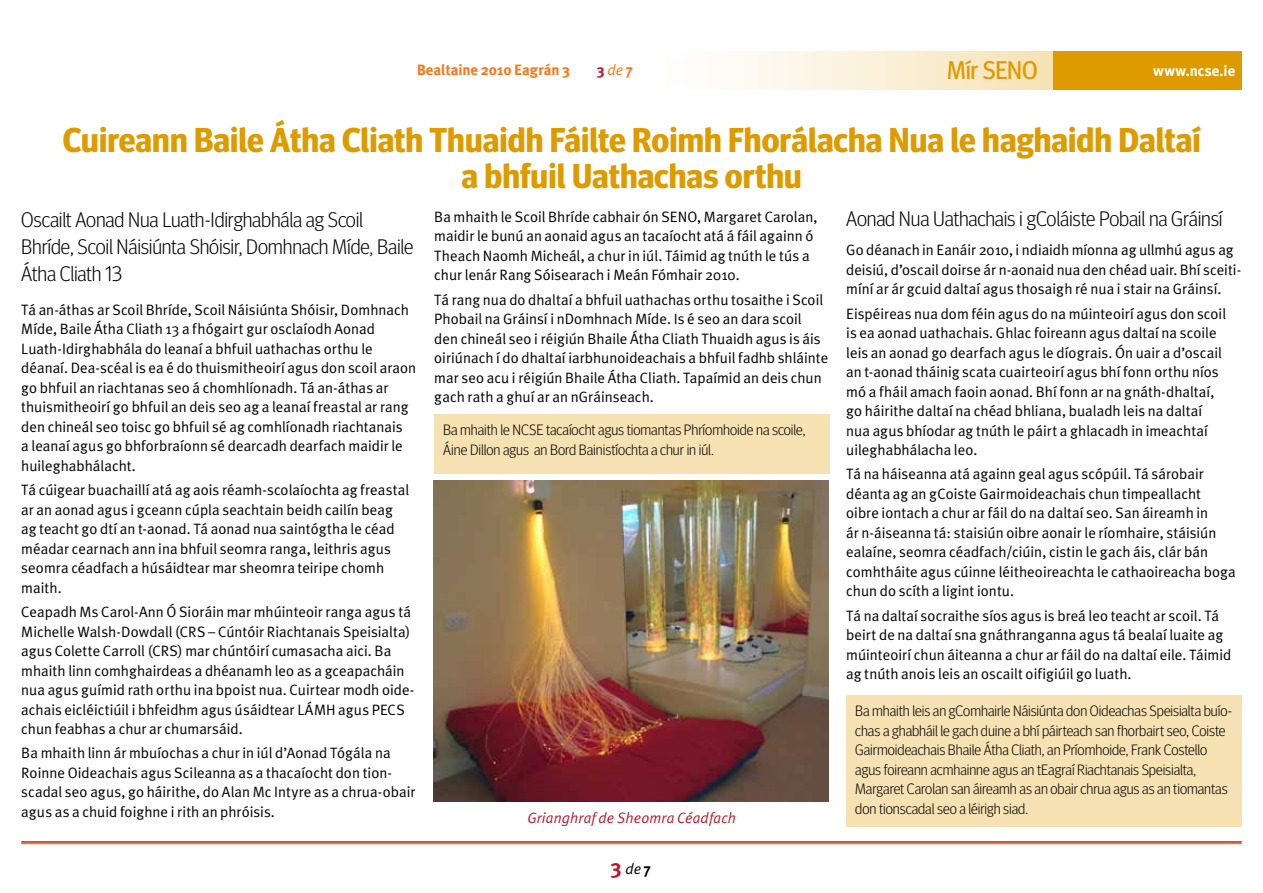
<style>
.page{position:relative;width:1263px;height:893px;background:#fff}
.page>*{position:absolute;margin:0;border:0;box-sizing:border-box;transform-origin:0 0}
.Heading_2{font:700 34.5px/36px "Meta Headline";letter-spacing:.005em;color:#de9b00;text-align:center}
.t1{font:25.5px "Meta Headline";letter-spacing:-.01em;color:#de9b00}
.Heading_3{font:300 21px/27px "Meta Headline";letter-spacing:-.01em;color:#000}
.t2{font:15px/19.5px "Meta Plus Normal";color:#000}
.Text_Bio{font:300 15px/19.5px "Meta Headline";color:#000}
.Heading_4_subshoulde{font:italic 15px "Meta Plus Normal";letter-spacing:.01em;color:#b7192e}
.t3{font:700 15px "Meta Plus";color:#ff7417}
.t4{font:700 15px "Meta Plus";letter-spacing:.015em;color:#fff}
.t5{font:italic 15px "Meta Plus Normal";color:#ff7417}
.t6{font:italic 15px "Meta Plus Normal";color:#000}
.s1{font-family:"Meta Plus";font-weight:700;font-style:normal;color:#b7192e}
.s2{font-family:"Meta Plus";font-weight:700;font-style:normal}
.s3{font-family:"Meta Plus";font-weight:700;font-style:normal;font-size:21px;color:#b7192e}
</style>
<div class="page">
<hr style="left:21px;top:841px;width:1221px;height:2px;background:#b7192e">
<hr style="left:21px;top:843px;width:1221px;height:1px;background:#ff7417">
<div style="left:1052px;top:51px;width:190px;height:38px;background:#de9b00"></div>
<div style="left:640px;top:51px;width:412px;height:38px;background:linear-gradient(to right,#fff,#f6e3b7)"></div>
<div style="left:846px;top:695px;width:396px;height:132px;background:#f6e1b2"></div>
<div style="left:434px;top:414px;width:396px;height:60px;background:#f6e1b2"></div>
<img style="left:433px;top:480px;width:396px;height:321px">
<p class="t3" style="left:417px;top:61px;width:155px">Bealtaine 2010 Eagrán 3</p>
<p class="t5" style="left:597px;top:61px;width:37px"><span class="s1">3</span>de <span class="s2">7</span></p>
<p class="t1" style="left:947px;top:55px;width:92px">Mír SENO</p>
<p class="t4" style="left:1153px;top:62px;width:84px">www.ncse.ie</p>
<h2 class="Heading_2" style="left:63px;top:121px;width:1139px">Cuireann Baile Átha Cliath Thuaidh Fáilte Roimh Fhorálacha Nua le haghaidh Daltaí a bhfuil Uathachas orthu</h2>
<h3 class="Heading_3" style="left:21px;top:205px;width:394px">Oscailt Aonad Nua Luath-Idirghabhála ag Scoil<br>Bhríde, Scoil Náisiúnta Shóisir, Domhnach Míde, Baile<br>Átha Cliath 13</h3>
<p class="t2" style="left:21px;top:300px;width:396px">Tá an-áthas ar Scoil Bhríde, Scoil Náisiúnta Shóisir, Domhnach Míde, Baile Átha Cliath 13 a fhógairt gur osclaíodh Aonad Luath-Idirghabhála do leanaí a bhfuil uathachas orthu le déanaí. Dea-scéal is ea é do thuismitheoirí agus don scoil araon go bhfuil an riachtanas seo á chomhlíonadh. Tá an-áthas ar thuismitheoirí go bhfuil an deis seo ag a leanaí freastal ar rang den chineál seo toisc go bhfuil sé ag comhlíonadh riachtanais<br>a leanaí agus go bhforbraíonn sé dearcadh dearfach maidir le huileghabhálacht.</p>
<p class="t2" style="left:21px;top:480px;width:389px">Tá cúigear buachaillí atá ag aois réamh-scolaíochta ag freastal ar an aonad agus i gceann cúpla seachtain beidh cailín beag ag teacht go dtí an t-aonad. Tá aonad nua saintógtha le céad méadar cearnach ann ina bhfuil seomra ranga, leithris agus seomra céadfach a húsáidtear mar sheomra teiripe chomh maith.</p>
<p class="t2" style="left:21px;top:602px;width:395px">Ceapadh Ms Carol-Ann Ó Sioráin mar mhúinteoir ranga agus tá Michelle Walsh-Dowdall (CRS – Cúntóir Riachtanais Speisialta) agus Colette Carroll (CRS) mar chúntóirí cumasacha aici. Ba mhaith linn comhghairdeas a dhéanamh leo as a gceapacháin nua agus guímid rath orthu ina bpoist nua. Cuirtear modh oide&shy;achais eicléictiúil i bhfeidhm agus úsáidtear LÁMH agus PECS chun feabhas a chur ar chumarsáid.</p>
<p class="t2" style="left:21px;top:743px;width:396px">Ba mhaith linn ár mbuíochas a chur in iúl d’Aonad Tógála na Roinne Oideachais agus Scileanna as a thacaíocht don tion&shy;scadal seo agus, go háirithe, do Alan Mc Intyre as a chrua-obair agus as a chuid foighne i rith an phróisis.</p>
<p class="t2" style="left:434px;top:207px;width:385px">Ba mhaith le Scoil Bhríde cabhair ón SENO, Margaret Carolan, maidir le bunú an aonaid agus an tacaíocht atá á fáil againn ó Theach Naomh Micheál, a chur in iúl. Táimid ag tnúth le tús a chur lenár Rang Sóisearach i Meán Fómhair 2010.</p>
<p class="t2" style="left:434px;top:290px;width:395px">Tá rang nua do dhaltaí a bhfuil uathachas orthu tosaithe i Scoil Phobail na Gráinsí i nDomhnach Míde. Is é seo an dara scoil den chineál seo i réigiún Bhaile Átha Cliath Thuaidh agus is áis oiriúnach í do dhaltaí iarbhunoideachais a bhfuil fadhb shláinte mar seo acu i réigiún Bhaile Átha Cliath. Tapaímid an deis chun gach rath a ghuí ar an nGráinseach.</p>
<h3 class="Heading_3" style="left:846px;top:205px;width:378px">Aonad Nua Uathachais i gColáiste Pobail na Gráinsí</h3>
<p class="t2" style="left:846px;top:240px;width:396px">Go déanach in Eanáir 2010, i ndiaidh míonna ag ullmhú agus ag deisiú, d’oscail doirse ár n-aonaid nua den chéad uair. Bhí sceiti&shy;míní ar ár gcuid daltaí agus thosaigh ré nua i stair na Gráinsí.</p>
<p class="t2" style="left:846px;top:303px;width:381px">Eispéireas nua dom féin agus do na múinteoirí agus don scoil is ea aonad uathachais. Ghlac foireann agus daltaí na scoile leis an aonad go dearfach agus le díograis. Ón uair a d’oscail an t-aonad tháinig scata cuairteoirí agus bhí fonn orthu níos mó a fháil amach faoin aonad. Bhí fonn ar na gnáth-dhaltaí, go háirithe daltaí na chéad bhliana, bualadh leis na daltaí nua agus bhíodar ag tnúth le páirt a ghlacadh in imeachtaí uileghabhálacha leo.</p>
<p class="t2" style="left:846px;top:464px;width:391px">Tá na háiseanna atá againn geal agus scópúil. Tá sárobair déanta ag an gCoiste Gairmoideachais chun timpeallacht oibre iontach a chur ar fáil do na daltaí seo. San áireamh in<br>ár n-áiseanna tá: staisiún oibre aonair le ríomhaire, stáisiún ealaíne, seomra céadfach/ciúin, cistin le gach áis, clár bán comhtháite agus cúinne léitheoireachta le cathaoireacha boga chun do scíth a ligint iontu.</p>
<p class="t2" style="left:846px;top:606px;width:387px">Tá na daltaí socraithe síos agus is breá leo teacht ar scoil. Tá beirt de na daltaí sna gnáthranganna agus tá bealaí luaite ag múinteoirí chun áiteanna a chur ar fáil do na daltaí eile. Táimid ag tnúth anois leis an oscailt oifigiúil go luath.</p>
<p class="Text_Bio" style="left:855px;top:701px;width:378px">Ba mhaith leis an gComhairle Náisiúnta don Oideachas Speisialta buío&shy;chas a ghabháil le gach duine a bhí páirteach san fhorbairt seo, Coiste Gairmoideachais Bhaile Átha Cliath, an Príomhoide, Frank Costello agus foireann acmhainne agus an tEagraí Riachtanais Speisialta, Margaret Carolan san áireamh as an obair chrua agus as an tiomantas don tionscadal seo a léirigh siad.</p>
<p class="Text_Bio" style="left:443px;top:420px;width:364px">Ba mhaith le NCSE tacaíocht agus tiomantas Phríomhoide na scoile,<br>Áine Dillon agus an Bord Bainistíochta a chur in iúl.</p>
<h4 class="Heading_4_subshoulde" style="left:527px;top:809px;width:210px">Grianghraf de Sheomra Céadfach</h4>
<p class="t6" style="left:611px;top:860px;width:41px"><span class="s3">3</span> de <span class="s2">7</span></p>
</div>
